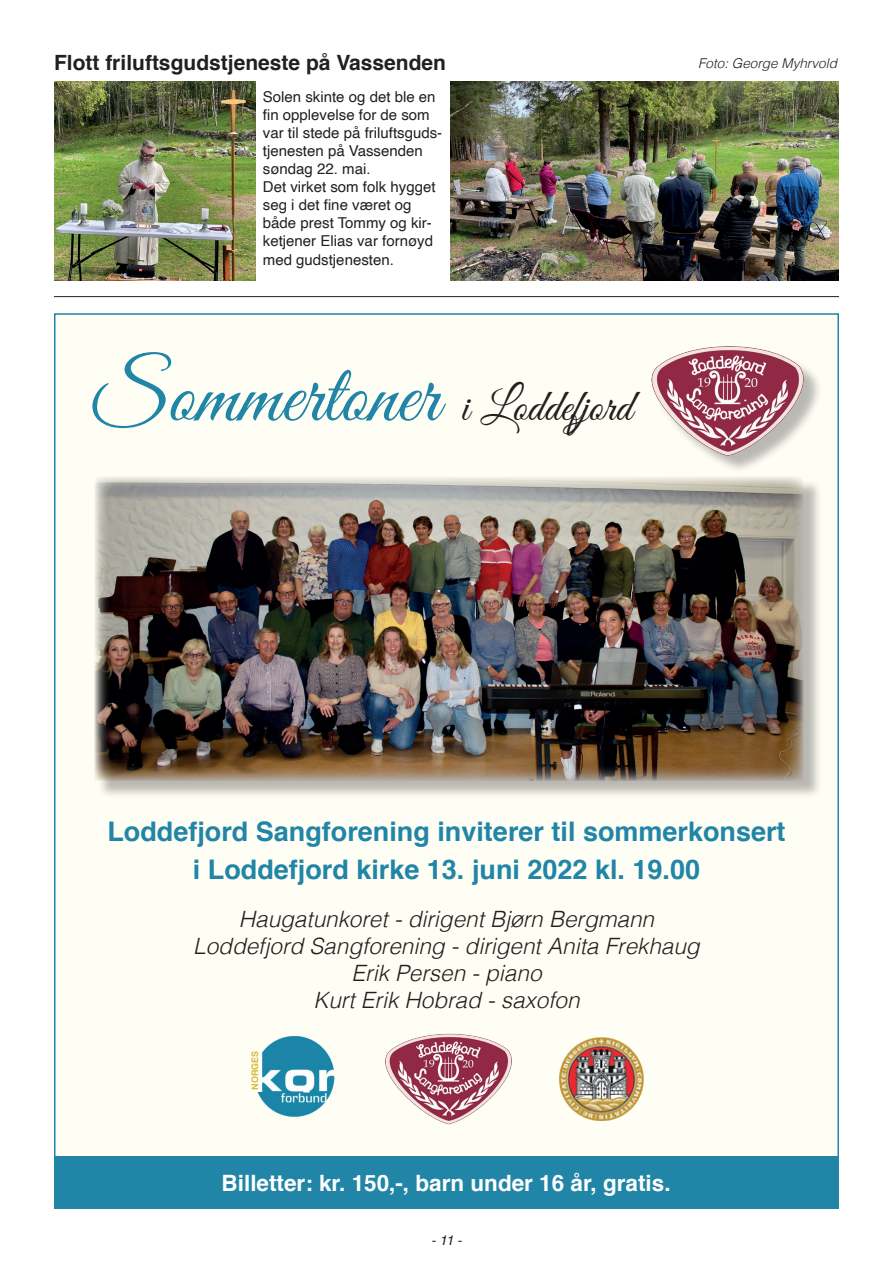
<style>
.page{position:relative;width:893px;height:1263px;background:#fff}
.page>*{position:absolute;margin:0;border:0;box-sizing:border-box;transform-origin:0 0}
.t1{font:84px "Great Vibes";color:#2085a7}
.t2{font:700 27px/37.5px "Helvetica";color:#2085a7;text-align:center}
.t3{font:italic 300 22.5px/27px "Helvetica";color:#231f20;text-align:center}
.t4{font:700 22.5px "Helvetica";color:#fff}
.t5{font:700 21px "Helvetica";color:#231f20}
.t6{font:15px/18px "Helvetica";color:#231f20}
.t7{font:italic 300 13.5px "Helvetica";color:#231f20}
.t8{font:italic 13.5px "Helvetica";color:#231f20}
.t9{font:700 9px "Helvetica";color:#d7b936}
.s1{font-size:45px;color:#231f20}
</style>
<div class="page">
<img style="left:450px;top:82px;width:389px;height:199px">
<hr style="left:54px;top:296px;width:785px;height:1px;background:#231f20">
<img style="left:54px;top:82px;width:201px;height:199px">
<img style="left:257px;top:1036px;width:78px;height:81px">
<img style="left:560px;top:1036px;width:85px;height:86px">
<img style="left:384px;top:1033px;width:128px;height:92px">
<div style="left:655px;top:349px;width:167px;height:124px;background:#231f20;opacity:.31"></div>
<img style="left:651px;top:345px;width:154px;height:112px">
<div style="left:97px;top:479px;width:726px;height:320px;background:#231f20;opacity:.31"></div>
<img style="left:95px;top:477px;width:709px;height:303px">
<div style="left:54px;top:1156px;width:785px;height:53px;background:#2085a7"></div>
<h3 class="t5" style="left:54px;top:45px;width:394px">Flott friluftsgudstjeneste på Vassenden</h3>
<p class="t6" style="left:263px;top:89px;width:181px">Solen skinte og det ble en fin opplevelse for de som var til stede på friluftsguds&shy;tjenesten på Vassenden søndag 22. mai.<br>Det virket som folk hygget seg i det fine været og både prest Tommy og kir&shy;ketjener Elias var fornøyd med gudstjenesten.</p>
<h1 class="t1" style="left:92px;top:349px;width:541px">Sommertoner <span class="s1">i Loddefjord</span></h1>
<p class="t7" style="left:698px;top:52px;width:140px">Foto: George Myhrvold</p>
<h2 class="t2" style="left:107px;top:813px;width:680px">Loddefjord Sangforening inviterer til sommerkonsert i Loddefjord kirke 13. juni 2022 kl. 19.00</h2>
<h3 class="t3" style="left:193px;top:904px;width:508px">Haugatunkoret - dirigent Bjørn Bergmann Loddefjord Sangforening - dirigent Anita Frekhaug Erik Persen - piano<br>Kurt Erik Hobrad - saxofon</h3>
<p class="t9" style="left:248px;top:1089px;width:41px;rotate:-90deg">NORGES</p>
<h3 class="t4" style="left:222px;top:1165px;width:450px">Billetter: kr. 150,-, barn under 16 år, gratis.</h3>
<p class="t8" style="left:431px;top:1229px;width:32px">- 11 -</p>
</div>
